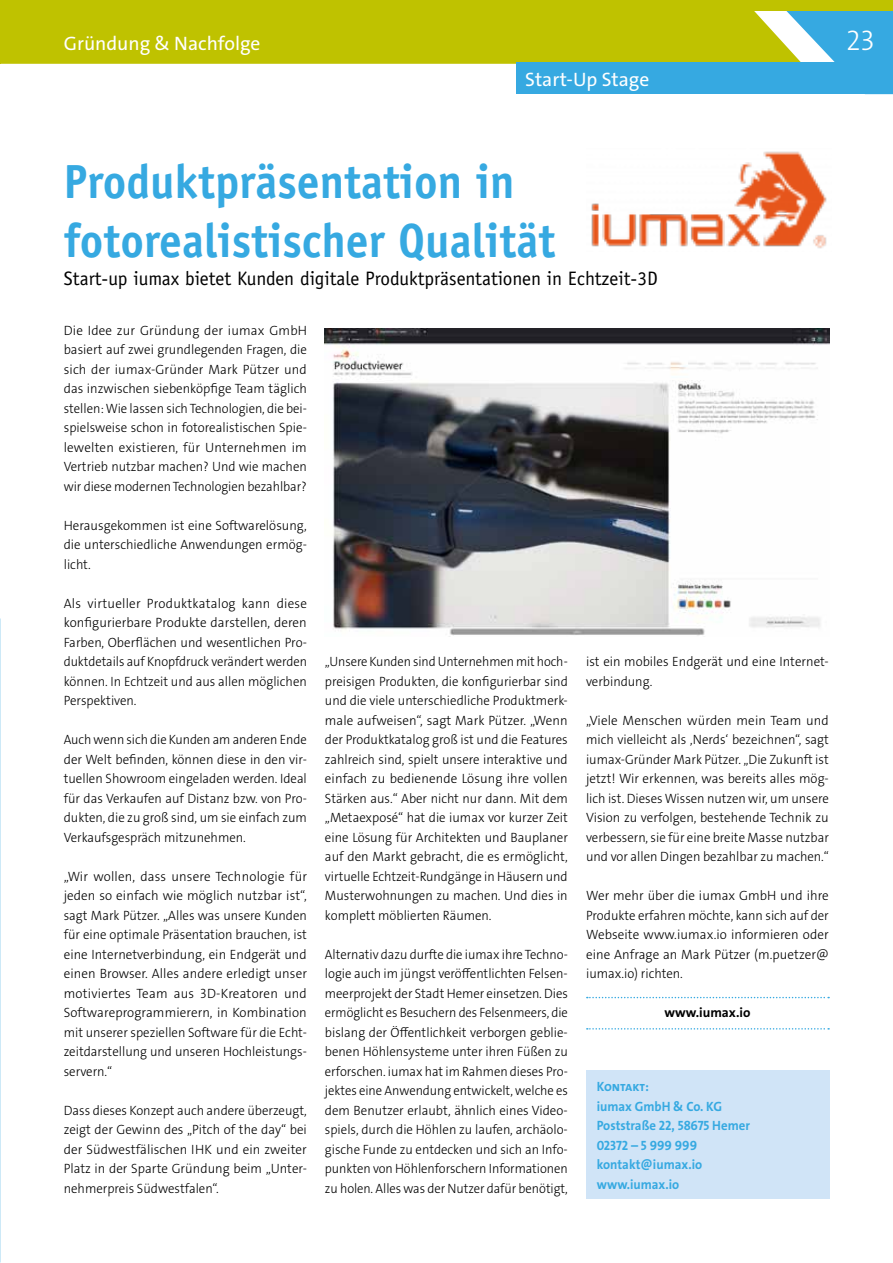
<style>
.page{position:relative;width:893px;height:1263px;background:#fff}
.page>*{position:absolute;margin:0;border:0;box-sizing:border-box;transform-origin:0 0}
.t1{font:700 48px/58.5px "Officina Sans";color:#36a9e1;scale:.95 1}
.t2{font:28.5px "The Sans LP3 Lig";color:#fff}
.t3{font:19.5px "Officina Sans";color:#000}
.t4{font:19.5px "The Sans LP5 Plain";color:#fff}
.t5{font:13.5px/19.5px "The Sans LP3 Lig";color:#000;text-align:justify}
.t6{font:13.5px/19.5px "The Sans LP3 Lig";color:#000;text-align:justify;scale:.93 1}
.t7{font:13.5px/19.5px "The Sans LP3 Lig";color:#000;text-align:justify;scale:.94 1}
.t8{font:13.5px/19.5px "The Sans LP3 Lig";color:#000;text-align:justify;scale:.95 1}
.t9{font:13.5px/19.5px "The Sans LP3 Lig";color:#000;text-align:justify;scale:.96 1}
.t10{font:13.5px/19.5px "The Sans LP7 Bld";color:#36a9e1;scale:.95 1}
.t11{font:13.5px "The Sans LP7 Bld";color:#000}
</style>
<div class="page">
<svg style="left:802px;top:11px;width:91px;height:52px;background:#4db3e4"></svg>
<div style="left:0;top:11px;width:802px;height:53px;background:#bfc200"></div>
<div style="left:0;top:0;width:893px;height:11px;background:#bfc200"></div>
<div style="left:517px;top:63px;width:376px;height:31px;background:#36a9e1"></div>
<svg style="left:587px;top:997px;width:242px;height:1px"></svg>
<svg style="left:587px;top:1028px;width:242px;height:1px"></svg>
<img style="left:0;top:64px;width:1px;height:566px">
<img style="left:325px;top:329px;width:504px;height:307px">
<img style="left:591px;top:151px;width:236px;height:98px">
<div style="left:586px;top:1070px;width:243px;height:129px;background:#d0e4f7"></div>
<h3 class="t4" style="left:64px;top:31px;width:198px">Gründung &amp; Nachfolge</h3>
<h2 class="t2" style="left:846px;top:22px;width:30px">23</h2>
<h3 class="t4" style="left:525px;top:67px;width:126px">Start-Up Stage</h3>
<h1 class="t1" style="left:64px;top:152px;width:519px">Produktpräsentation in fotorealistischer Qualität</h1>
<h3 class="t3" style="left:64px;top:266px;width:595px">Start-up iumax bietet Kunden digitale Produktpräsentationen in Echtzeit-3D</h3>
<p class="t5" style="left:64px;top:321px;width:245px">Die Idee zur Gründung der iumax GmbH basiert auf zwei grundlegenden Fragen, die sich der iumax-Gründer Mark Pützer und das inzwischen siebenköpfige Team täglich stellen: Wie lassen sich Technologien, die bei&shy;spielsweise schon in fotorealistischen Spie&shy;lewelten existieren, für Unternehmen im Vertrieb nutzbar machen? Und wie machen wir diese modernen Technologien bezahlbar?</p>
<p class="t9" style="left:64px;top:516px;width:255px">Herausgekommen ist eine Softwarelösung, die unterschiedliche Anwendungen ermög&shy;licht.</p>
<p class="t5" style="left:64px;top:594px;width:245px">Als virtueller Produktkatalog kann diese konfigurierbare Produkte darstellen, deren Farben, Oberflächen und wesentlichen Pro&shy;duktdetails auf Knopfdruck verändert werden können. In Echtzeit und aus allen möglichen Perspektiven.</p>
<p class="t6" style="left:64px;top:730px;width:263px">Auch wenn sich die Kunden am anderen Ende der Welt befinden, können diese in den vir&shy;tuellen Showroom eingeladen werden. Ideal für das Verkaufen auf Distanz bzw. von Pro&shy;dukten, die zu groß sind, um sie einfach zum Verkaufsgespräch mitzunehmen.</p>
<p class="t5" style="left:64px;top:867px;width:245px">„Wir wollen, dass unsere Technologie für jeden so einfach wie möglich nutzbar ist“, sagt Mark Pützer. „Alles was unsere Kunden für eine optimale Präsentation brauchen, ist eine Internetverbindung, ein Endgerät und einen Browser. Alles andere erledigt unser motiviertes Team aus 3D-Kreatoren und Softwareprogrammierern, in Kombination mit unserer speziellen Software für die Echt&shy;zeitdarstellung und unseren Hochleistungs&shy;servern.“</p>
<p class="t8" style="left:64px;top:1101px;width:257px">Dass dieses Konzept auch andere überzeugt, zeigt der Gewinn des „Pitch of the day“ bei der Südwestfälischen IHK und ein zweiter Platz in der Sparte Gründung beim „Unter&shy;nehmerpreis Südwestfalen“.</p>
<p class="t6" style="left:325px;top:652px;width:263px">„Unsere Kunden sind Unternehmen mit hoch&shy;preisigen Produkten, die konfigurierbar sind und die viele unterschiedliche Produktmerk&shy;male aufweisen“, sagt Mark Pützer. „Wenn der Produktkatalog groß ist und die Features zahlreich sind, spielt unsere interaktive und einfach zu bedienende Lösung ihre vollen Stärken aus.“ Aber nicht nur dann. Mit dem „Metaexposé“ hat die iumax vor kurzer Zeit eine Lösung für Architekten und Bauplaner auf den Markt gebracht, die es ermöglicht, virtuelle Echtzeit-Rundgänge in Häusern und Musterwohnungen zu machen. Und dies in komplett möblierten Räumen.</p>
<p class="t7" style="left:325px;top:945px;width:260px">Alternativ dazu durfte die iumax ihre Techno&shy;logie auch im jüngst veröffentlichten Felsen&shy;meerprojekt der Stadt Hemer einsetzen. Dies ermöglicht es Besuchern des Felsenmeers, die bislang der Öffentlichkeit verborgen geblie&shy;benen Höhlensysteme unter ihren Füßen zu erforschen. iumax hat im Rahmen dieses Pro&shy;jektes eine Anwendung entwickelt, welche es dem Benutzer erlaubt, ähnlich eines Video&shy;spiels, durch die Höhlen zu laufen, archäolo&shy;gische Funde zu entdecken und sich an Info&shy;punkten von Höhlenforschern Informationen zu holen. Alles was der Nutzer dafür benötigt,</p>
<p class="t9" style="left:586px;top:652px;width:254px">ist ein mobiles Endgerät und eine Internet&shy;verbindung.</p>
<p class="t5" style="left:586px;top:711px;width:244px">„Viele Menschen würden mein Team und mich vielleicht als ‚Nerds‘ bezeichnen“, sagt iumax-Gründer Mark Pützer. „Die Zukunft ist jetzt! Wir erkennen, was bereits alles mög&shy;lich ist. Dieses Wissen nutzen wir, um unsere Vision zu verfolgen, bestehende Technik zu verbessern, sie für eine breite Masse nutzbar und vor allen Dingen bezahlbar zu machen.“</p>
<p class="t5" style="left:586px;top:886px;width:244px">Wer mehr über die iumax GmbH und ihre Produkte erfahren möchte, kann sich auf der Webseite www.iumax.io informieren oder eine Anfrage an Mark Pützer (m.puetzer@ iumax.io) richten.</p>
<p class="t11" style="left:664px;top:1004px;width:88px">www.iumax.io</p>
<p class="t10" style="left:597px;top:1077px;width:163px">Kontakt:<br>iumax GmbH &amp; Co. KG<br>Poststraße 22, 58675 Hemer<br>02372 – 5 999 999 kontakt@iumax.io www.iumax.io</p>
</div>
